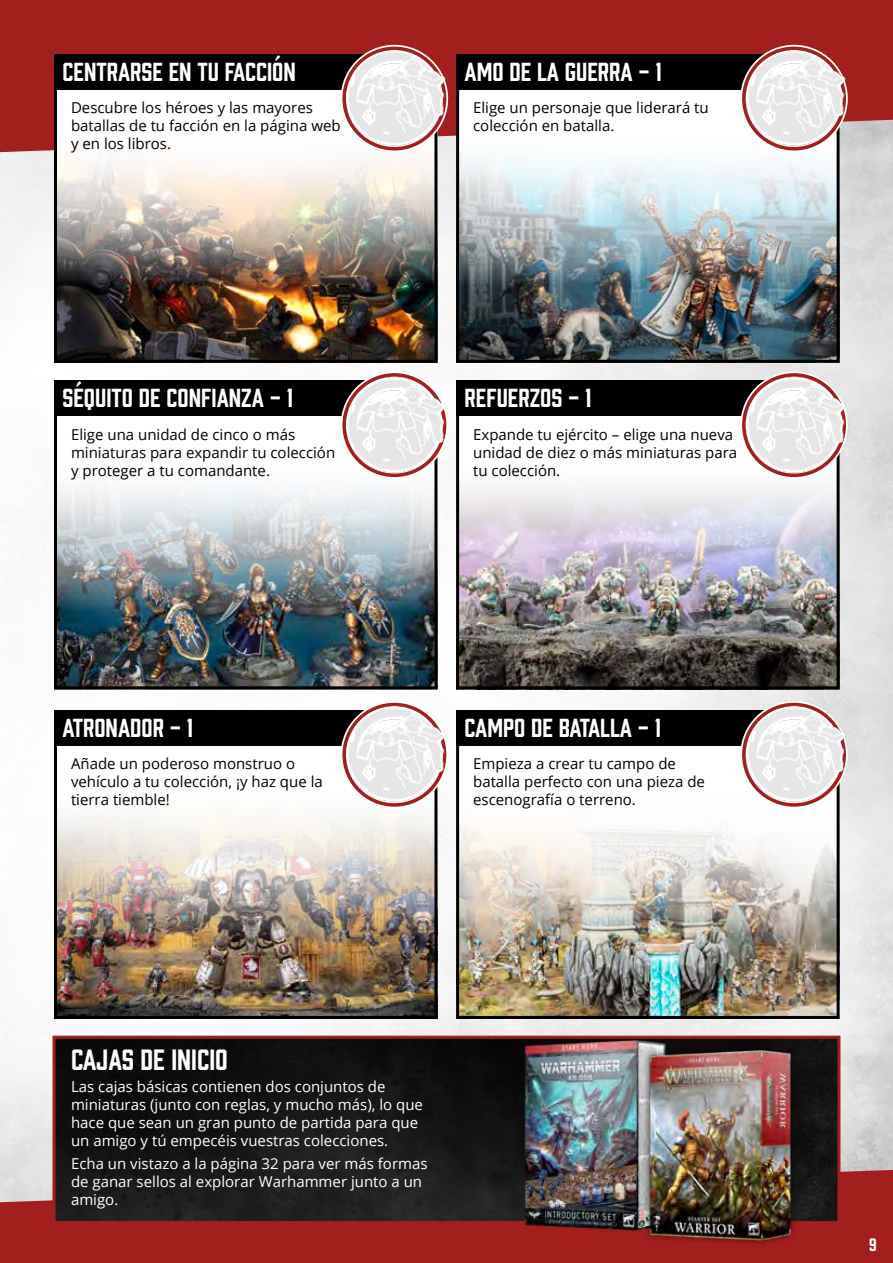
<style>
.page{position:relative;width:893px;height:1263px;background:#fff}
.page>*{position:absolute;margin:0;border:0;box-sizing:border-box;transform-origin:0 0}
.t1{font:27px "Prohibition";color:#fff}
.t2{font:24px "Prohibition";color:#fff}
.t3{font:16.5px "Prohibition";color:#fff}
.t4{font:15px/18px "Open Sans";color:#000}
.t5{font:15px/18px "Open Sans";color:#fff}
</style>
<div class="page">
<div style="left:0;top:1170px;width:893px;height:93px;background:#a31f1e"></div>
<div style="left:0;top:0;width:893px;height:152px;background:#a31f1e"></div>
<img style="left:56px;top:1040px;width:780px;height:180px">
<div style="left:52px;top:1036px;width:788px;height:188px;border:3px solid #a31f1e"></div>
<img style="left:493px;top:1028px;width:205px;height:212px">
<img style="left:618px;top:1039px;width:205px;height:211px">
<img style="left:52px;top:53px;width:387px;height:311px">
<img style="left:455px;top:53px;width:386px;height:311px">
<img style="left:52px;top:379px;width:387px;height:312px">
<img style="left:455px;top:379px;width:386px;height:312px">
<img style="left:455px;top:709px;width:386px;height:311px">
<img style="left:52px;top:709px;width:387px;height:311px">
<div style="left:54px;top:54px;width:328px;height:35px;background:#000"></div>
<div style="left:456px;top:54px;width:328px;height:35px;background:#000"></div>
<div style="left:54px;top:381px;width:328px;height:35px;background:#000"></div>
<div style="left:456px;top:381px;width:328px;height:35px;background:#000"></div>
<div style="left:54px;top:710px;width:328px;height:35px;background:#000"></div>
<div style="left:456px;top:710px;width:328px;height:35px;background:#000"></div>
<img style="left:342px;top:33px;width:106px;height:130px">
<img style="left:342px;top:359px;width:106px;height:130px">
<img style="left:342px;top:689px;width:106px;height:130px">
<img style="left:742px;top:33px;width:106px;height:130px">
<img style="left:742px;top:359px;width:106px;height:130px">
<img style="left:742px;top:689px;width:106px;height:130px">
<h2 class="t2" style="left:63px;top:55px;width:235px">CENTRARSE EN TU FACCIÓN</h2>
<p class="t4" style="left:71px;top:98px;width:271px">Descubre los héroes y las mayores batallas de tu facción en la página web y en los libros.</p>
<h2 class="t2" style="left:63px;top:381px;width:232px">SÉQUITO DE CONFIANZA - 1</h2>
<p class="t4" style="left:71px;top:425px;width:266px">Elige una unidad de cinco o más miniaturas para expandir tu colección y proteger a tu comandante.</p>
<h2 class="t2" style="left:63px;top:711px;width:132px">ATRONADOR - 1</h2>
<p class="t4" style="left:71px;top:755px;width:253px">Añade un poderoso monstruo o vehículo a tu colección, ¡y haz que la tierra tiemble!</p>
<h2 class="t2" style="left:465px;top:55px;width:198px">AMO DE LA GUERRA - 1</h2>
<p class="t4" style="left:473px;top:98px;width:237px">Elige un personaje que liderará tu colección en batalla.</p>
<h2 class="t2" style="left:465px;top:381px;width:128px">REFUERZOS - 1</h2>
<p class="t4" style="left:473px;top:425px;width:266px">Expande tu ejército – elige una nueva unidad de diez o más miniaturas para tu colección.</p>
<h2 class="t2" style="left:465px;top:711px;width:198px">CAMPO DE BATALLA - 1</h2>
<p class="t4" style="left:473px;top:755px;width:233px">Empieza a crear tu campo de batalla perfecto con una pieza de escenografía o terreno.</p>
<h1 class="t1" style="left:71px;top:1041px;width:158px">CAJAS DE INICIO</h1>
<p class="t5" style="left:71px;top:1077px;width:353px">Las cajas básicas contienen dos conjuntos de miniaturas (junto con reglas, y mucho más), lo que hace que sean un gran punto de partida para que un amigo y tú empecéis vuestras colecciones.</p>
<p class="t5" style="left:71px;top:1154px;width:358px">Echa un vistazo a la página 32 para ver más formas de ganar sellos al explorar Warhammer junto a un amigo.</p>
<p class="t3" style="left:869px;top:1233px;width:9px">9</p>
</div>
